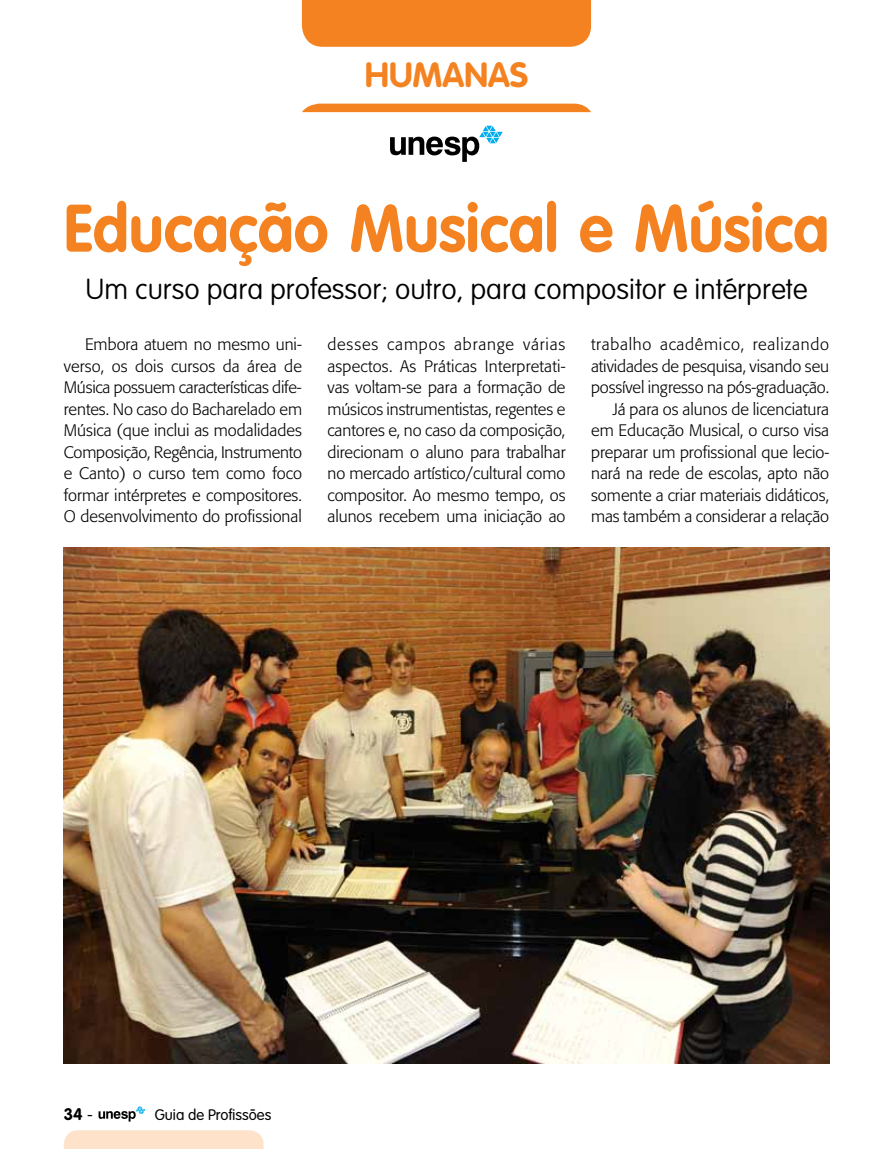
<style>
.page{position:relative;width:893px;height:1149px;background:#fff}
.page>*{position:absolute;margin:0;border:0;box-sizing:border-box;transform-origin:0 0}
.t1{font:700 66px "VAG Rounded";color:#f58220;scale:.95 1}
.t2{font:700 34.5px "VAG Rounded";color:#f58220}
.t3{font:100 28.5px "VAG Rounded";color:#000}
.t4{font:300 16.5px/21.5px "Formata";color:#000;text-align:justify}
.t5{font:700 16.5px "VAG Rounded";color:#000}
.t6{font:300 15px "VAG Rounded";color:#000}
</style>
<div class="page">
<div style="left:302px;top:104px;width:289px;height:8px;background:#f58220"></div>
<div style="left:302px;top:0;width:289px;height:47px;background:#f58220"></div>
<svg style="left:64px;top:1130px;width:200px;height:18px;background:#fee3cb"></svg>
<svg style="left:99px;top:1106px;width:46px;height:15px"></svg>
<svg style="left:390px;top:126px;width:113px;height:36px"></svg>
<img style="left:64px;top:547px;width:765px;height:516px">
<h2 class="t2" style="left:365px;top:55px;width:165px">HUMANAS</h2>
<h1 class="t1" style="left:64px;top:189px;width:807px">Educação Musical e Música</h1>
<h3 class="t3" style="left:85px;top:272px;width:723px">Um curso para professor; outro, para compositor e intérprete</h3>
<p class="t4" style="left:64px;top:334px;width:240px;text-indent:21px">Embora atuem no mesmo uni&shy;verso, os dois cursos da área de Música possuem características dife&shy;rentes. No caso do Bacharelado em Música (que inclui as modalidades Composição, Regência, Instrumento e Canto) o curso tem como foco formar intérpretes e compositores.<br>O desenvolvimento do profissional</p>
<p class="t4" style="left:327px;top:334px;width:240px">desses campos abrange várias aspectos. As Práticas Interpretati&shy;vas voltam-se para a formação de músicos instrumentistas, regentes e cantores e, no caso da composição, direcionam o aluno para trabalhar no mercado artístico/cultural como compositor. Ao mesmo tempo, os alunos recebem uma iniciação ao</p>
<p class="t4" style="left:591px;top:334px;width:240px;text-align:right">trabalho acadêmico, realizando atividades de pesquisa, visando seu possível ingresso na pós-graduação.<br>Já para os alunos de licenciatura em Educação Musical, o curso visa preparar um profissional que lecio&shy;nará na rede de escolas, apto não somente a criar materiais didáticos, mas também a considerar a relação</p>
<p class="t5" style="left:64px;top:1103px;width:20px">34</p>
<p class="t6" style="left:155px;top:1105px;width:118px">Guia de Profissões</p>
</div>
